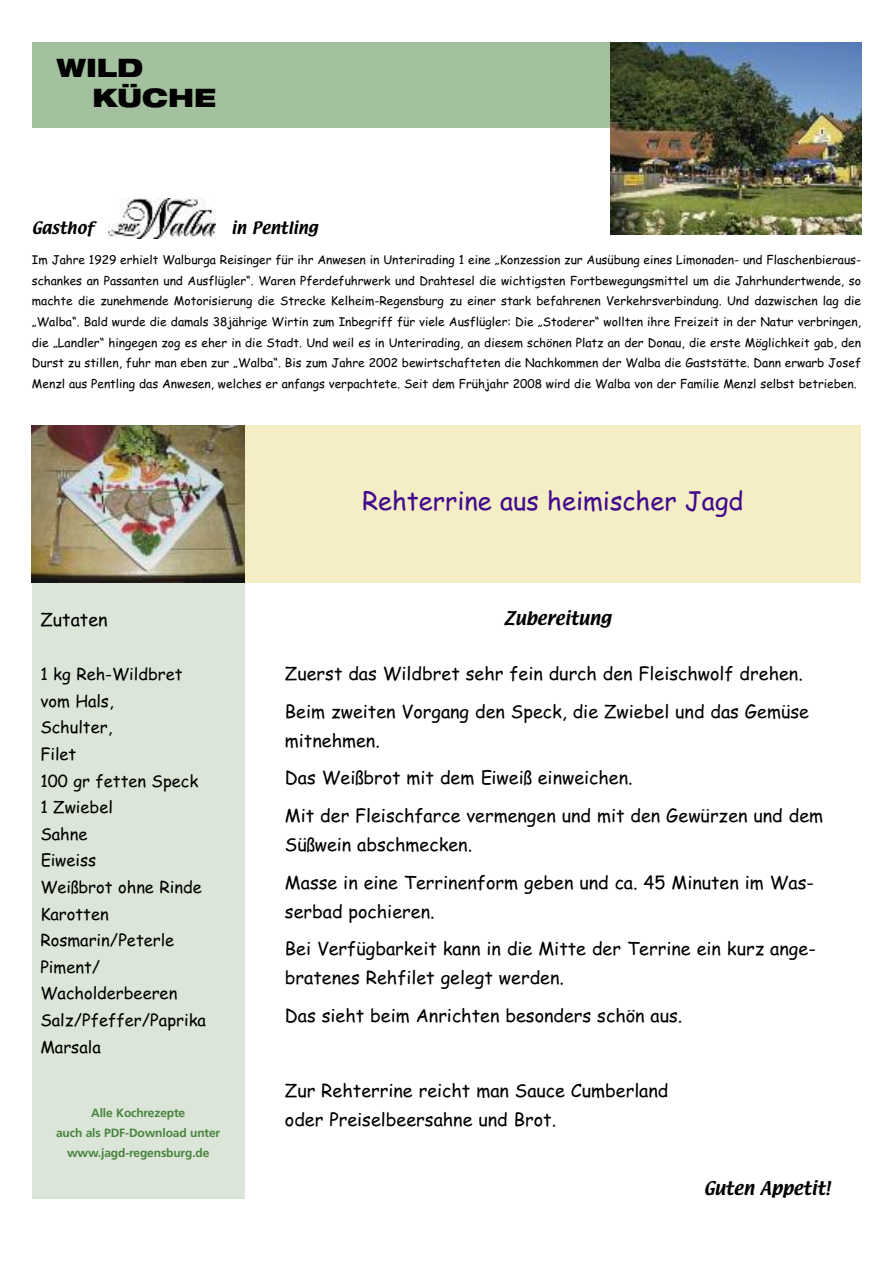
<style>
.page{position:relative;width:893px;height:1263px;background:#fff}
.page>*{position:absolute;margin:0;border:0;box-sizing:border-box;transform-origin:0 0}
.t1{font:25.5px "Comic Sans MS";color:#420a8d}
.t2{font:900 expanded 25.5px/30.6px "Helvetica Neue";color:#000}
.t3{font:18px/37.7px "Comic Sans MS";color:#000}
.t4{font:16.5px/26.5px "Comic Sans MS";color:#000}
.t5{font:16.5px "Textile";color:#000}
.t6{font:15px "Textile";color:#000}
.t7{font:12px/20.7px "Comic Sans MS";color:#000;text-align:justify}
.t8{font:700 12px/20.2px "Frutiger";letter-spacing:-.01em;color:#49833f;text-align:center}
</style>
<div class="page">
<div style="left:32px;top:583px;width:212px;height:616px;background:#dbe6d8"></div>
<div style="left:245px;top:425px;width:616px;height:158px;background:#f5edc4"></div>
<div style="left:32px;top:43px;width:616px;height:85px;background:#a4c19f"></div>
<img style="left:610px;top:43px;width:251px;height:191px">
<img style="left:32px;top:425px;width:212px;height:158px">
<img style="left:109px;top:198px;width:106px;height:41px">
<h1 class="t2" style="left:92px;top:54px;width:125px;text-indent:-36px">WILD<br>KÜCHE</h1>
<p class="t6" style="left:32px;top:220px;width:63px">Gasthof</p>
<p class="t6" style="left:231px;top:220px;width:88px">in Pentling</p>
<p class="t7" style="left:32px;top:249px;width:831px">Im Jahre 1929 erhielt Walburga Reisinger für ihr Anwesen in Unterirading 1 eine „Konzession zur Ausübung eines Limonaden- und Flaschenbieraus&shy;schankes an Passanten und Ausflügler“. Waren Pferdefuhrwerk und Drahtesel die wichtigsten Fortbewegungsmittel um die Jahrhundertwende, so machte die zunehmende Motorisierung die Strecke Kelheim-Regensburg zu einer stark befahrenen Verkehrsverbindung. Und dazwischen lag die „Walba“. Bald wurde die damals 38jährige Wirtin zum Inbegriff für viele Ausflügler: Die „Stoderer“ wollten ihre Freizeit in der Natur verbringen, die „Landler“ hingegen zog es eher in die Stadt. Und weil es in Unterirading, an diesem schönen Platz an der Donau, die erste Möglichkeit gab, den Durst zu stillen, fuhr man eben zur „Walba“. Bis zum Jahre 2002 bewirtschafteten die Nachkommen der Walba die Gaststätte. Dann erwarb Josef Menzl aus Pentling das Anwesen, welches er anfangs verpachtete. Seit dem Frühjahr 2008 wird die Walba von der Familie Menzl selbst betrieben.</p>
<h2 class="t3" style="left:40px;top:601px;width:69px">Zutaten</h2>
<h3 class="t4" style="left:40px;top:661px;width:167px">1 kg Reh-Wildbret vom Hals,<br>Schulter,<br>Filet<br>100 gr fetten Speck<br>1 Zwiebel<br>Sahne<br>Eiweiss<br>Weißbrot ohne Rinde<br>Karotten<br>Rosmarin/Peterle<br>Piment/<br>Wacholderbeeren<br>Salz/Pfeffer/Paprika<br>Marsala</h3>
<p class="t8" style="left:56px;top:1103px;width:166px">Alle Kochrezepte<br>auch als PDF-Download unter www.jagd-regensburg.de</p>
<h1 class="t1" style="left:362px;top:487px;width:383px">Rehterrine aus heimischer Jagd</h1>
<h3 class="t5" style="left:504px;top:609px;width:109px">Zubereitung</h3>
<h2 class="t3" style="left:285px;top:655px;width:526px">Zuerst das Wildbret sehr fein durch den Fleischwolf drehen.<br>Beim zweiten Vorgang den Speck, die Zwiebel und das Gemüse</h2>
<h2 class="t3" style="left:285px;top:721px;width:540px">mitnehmen.<br>Das Weißbrot mit dem Eiweiß einweichen.<br>Mit der Fleischfarce vermengen und mit den Gewürzen und dem</h2>
<h2 class="t3" style="left:285px;top:826px;width:531px">Süßwein abschmecken.<br>Masse in eine Terrinenform geben und ca. 45 Minuten im Was-</h2>
<h2 class="t3" style="left:285px;top:892px;width:532px">serbad pochieren.<br>Bei Verfügbarkeit kann in die Mitte der Terrine ein kurz ange-</h2>
<h2 class="t3" style="left:285px;top:959px;width:399px">bratenes Rehfilet gelegt werden.<br>Das sieht beim Anrichten besonders schön aus.</h2>
<h2 class="t3" style="left:285px;top:1076px;width:385px;line-height:29.1px">Zur Rehterrine reicht man Sauce Cumberland oder Preiselbeersahne und Brot.</h2>
<h3 class="t5" style="left:704px;top:1180px;width:128px">Guten Appetit!</h3>
</div>
